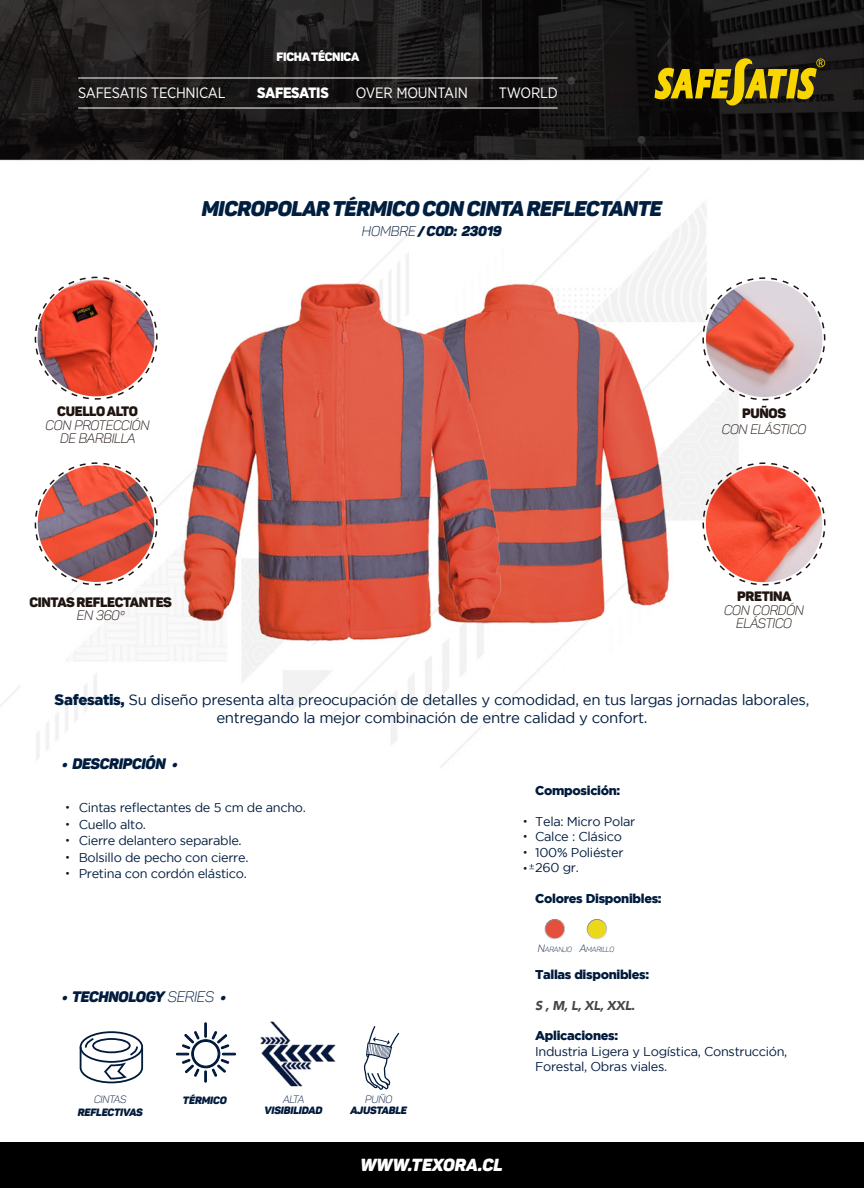
<style>
.page{position:relative;width:864px;height:1188px;background:#fff}
.page>*{position:absolute;margin:0;border:0;box-sizing:border-box;transform-origin:0 0}
.t1{font:21px "Panton Blackitalic Caps";letter-spacing:-.025em;color:#001f40}
.t2{font:17.25px "Panton Blackitalic Caps";color:#fff}
.t3{font:15px/18px "Gotham";letter-spacing:-.025em;color:#001c3e;text-align:center}
.t4{font:15px "Gotham Narrow";letter-spacing:-.02em;color:#fff}
.t5{font:15px "Panton Blackitalic Caps";letter-spacing:-.025em;color:#001c3e}
.t6{font:900 15px "Gotham Narrow";letter-spacing:-.02em;color:#fff}
.t7{font:13.95px "Panton Blackitalic Caps";letter-spacing:-.025em;color:#001c3e}
.t8{font:13.5px/13.5px "Panton Lightitalic Caps";letter-spacing:-.025em;color:#1f1410;text-align:center}
.t9{font:13.5px "Panton Black Caps";letter-spacing:-.025em;color:#1f1410}
.t10{font:12.75px/16.5px "Gotham";letter-spacing:-.025em;color:#001c3e}
.t11{font:900 12.75px "Gotham";letter-spacing:-.025em;color:#001b3d}
.t12{font:12.75px/15.3px "Gotham";letter-spacing:-.025em;color:#001a3d}
.t13{font:12.75px/15.3px "Gotham";letter-spacing:-.025em;color:#001b3d}
.t14{font:italic 900 12.75px "Avenir LT Std";color:#454545}
.t15{font:12px "Panton Black Caps";letter-spacing:-.025em;color:#fff}
.t16{font:10.5px "Panton Blackitalic Caps";letter-spacing:-.02em;color:#001a3c}
.t17{font:10.5px "Panton Lightitalic Caps";letter-spacing:-.02em;color:#001a3c}
.t18{font:10.5px/14.9px "Gotham";color:#1f1410}
.t19{font:7.35px "Panton Lightitalic Caps";letter-spacing:-.02em;color:#001a3c}
.s1{font-family:"Panton Lightitalic Caps"}
.s2{font-weight:900}
.s3{font-size:10.5px}
</style>
<div class="page">
<img style="left:0;top:0;width:864px;height:1143px">
<div style="left:0;top:1143px;width:864px;height:45px;background:#000"></div>
<hr style="left:78px;top:78px;width:480px;height:1px;background:#fff">
<hr style="left:78px;top:108px;width:480px;height:1px;background:#fff">
<svg style="left:655px;top:58px;width:170px;height:48px;background:#70610d"></svg>
<img style="left:259px;top:1020px;width:78px;height:68px">
<div style="left:204px;top:1022px;width:3px;height:16px;border:1px solid #00183b"></div>
<svg style="left:176px;top:1023px;width:60px;height:60px"></svg>
<svg style="left:363px;top:1026px;width:36px;height:64px"></svg>
<svg style="left:701px;top:461px;width:125px;height:126px"></svg>
<svg style="left:701px;top:276px;width:125px;height:126px"></svg>
<svg style="left:34px;top:275px;width:124px;height:126px"></svg>
<svg style="left:34px;top:461px;width:124px;height:126px"></svg>
<svg style="left:529px;top:864px;width:5px;height:5px"></svg>
<div style="left:545px;top:919px;width:20px;height:20px;background:#e4503c;border-radius:50%"></div>
<div style="left:545px;top:919px;width:20px;height:20px;border:1px solid #fff;border-radius:50%"></div>
<div style="left:587px;top:919px;width:20px;height:20px;background:#ecd81a;border-radius:50%"></div>
<div style="left:587px;top:919px;width:20px;height:20px;border:1px solid #fff;border-radius:50%"></div>
<svg style="left:80px;top:1031px;width:63px;height:52px"></svg>
<p class="t15" style="left:276px;top:49px;width:84px">FICHA TÉCNICA</p>
<p class="t4" style="left:78px;top:83px;width:149px">SAFESATIS TECHNICAL</p>
<p class="t6" style="left:257px;top:83px;width:73px">SAFESATIS</p>
<p class="t4" style="left:356px;top:83px;width:114px">OVER MOUNTAIN</p>
<p class="t4" style="left:499px;top:83px;width:60px">TWORLD</p>
<h1 class="t1" style="left:202px;top:195px;width:462px">MICROPOLAR TÉRMICO CON CINTA REFLECTANTE</h1>
<p class="t7" style="left:362px;top:222px;width:142px"><span class="s1">HOMBRE</span> / COD: 23019</p>
<p class="t9" style="left:57px;top:403px;width:82px">CUELLO ALTO</p>
<p class="t8" style="left:46px;top:418px;width:106px">CON PROTECCIÓN<br>DE BARBILLA</p>
<p class="t9" style="left:29px;top:593px;width:144px">CINTAS REFLECTANTES</p>
<p class="t8" style="left:77px;top:609px;width:50px">EN 360º</p>
<p class="t9" style="left:742px;top:405px;width:46px">PUÑOS</p>
<p class="t8" style="left:722px;top:423px;width:86px">CON ELÁSTICO</p>
<p class="t9" style="left:737px;top:588px;width:56px">PRETINA</p>
<p class="t8" style="left:724px;top:603px;width:82px">CON CORDÓN<br>ELÁSTICO</p>
<p class="t3" style="left:55px;top:690px;width:756px"><span class="s2">Safesatis,</span> Su diseño presenta alta preocupación de detalles y comodidad, en tus largas jornadas laborales, entregando la mejor combinación de entre calidad y confort.</p>
<p class="t5" style="left:62px;top:754px;width:118px">• DESCRIPCIÓN •</p>
<p class="t18" style="left:65px;top:800px;width:7px">•</p>
<p class="t18" style="left:65px;top:816px;width:7px">•</p>
<p class="t18" style="left:65px;top:833px;width:7px">•</p>
<p class="t18" style="left:65px;top:866px;width:7px">•</p>
<p class="t18" style="left:65px;top:850px;width:7px">•</p>
<p class="t10" style="left:79px;top:799px;width:229px">Cintas reflectantes de 5 cm de ancho.<br>Cuello alto.<br>Cierre delantero separable.<br>Bolsillo de pecho con cierre.<br>Pretina con cordón elástico.</p>
<p class="t5" style="left:62px;top:987px;width:166px">• TECHNOLOGY <span class="s1">SERIES</span> •</p>
<p class="t17" style="left:94px;top:1093px;width:34px">CINTAS</p>
<p class="t16" style="left:78px;top:1105px;width:67px">REFLECTIVAS</p>
<p class="t16" style="left:183px;top:1094px;width:45px">TÉRMICO</p>
<p class="t17" style="left:283px;top:1093px;width:23px">ALTA</p>
<p class="t16" style="left:265px;top:1103px;width:60px">VISIBILIDAD</p>
<p class="t17" style="left:365px;top:1093px;width:29px">PUÑO</p>
<p class="t16" style="left:350px;top:1103px;width:58px">AJUSTABLE</p>
<p class="t2" style="left:360px;top:1154px;width:144px">WWW.TEXORA.CL</p>
<p class="t18" style="left:523px;top:814px;width:7px">• •</p>
<p class="t18" style="left:523px;top:844px;width:7px;line-height:15.5px">• •</p>
<p class="t11" style="left:535px;top:784px;width:87px">Composición:</p>
<p class="t13" style="left:535px;top:814px;width:102px">Tela: Micro Polar<br>Calce : Clásico<br>100% Poliéster<br>260 gr.</p>
<p class="t11" style="left:535px;top:891px;width:128px">Colores Disponibles:</p>
<p class="t19" style="left:538px;top:945px;width:78px"><span class="s3">N</span>ARANJO <span class="s3">A</span>MARILLO</p>
<p class="t11" style="left:535px;top:967px;width:116px">Tallas disponibles:</p>
<p class="t14" style="left:535px;top:998px;width:101px">S , M, L, XL, XXL.</p>
<p class="t11" style="left:535px;top:1028px;width:85px">Aplicaciones:</p>
<p class="t12" style="left:535px;top:1043px;width:254px">Industria Ligera y Logística, Construcción,<br>Forestal, Obras viales.</p>
</div>
